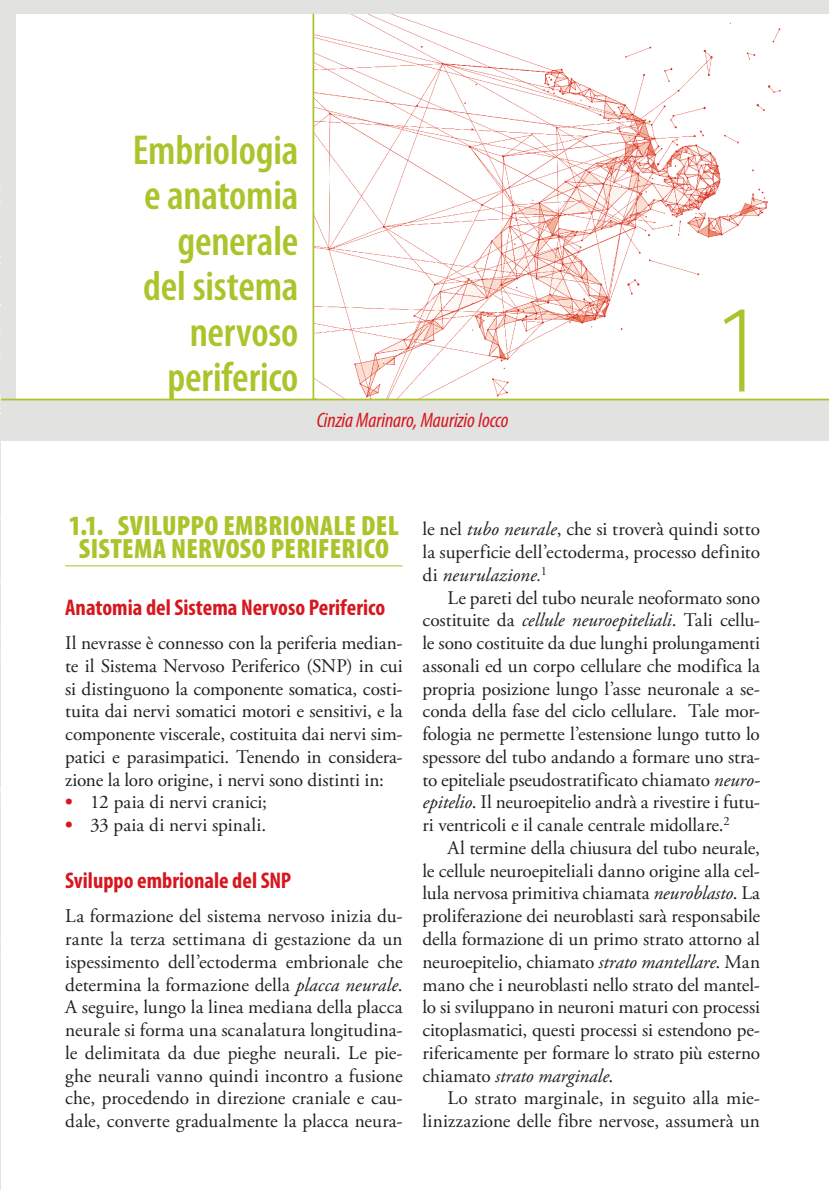
<style>
.page{position:relative;width:829px;height:1190px;background:#fff}
.page>*{position:absolute;margin:0;border:0;box-sizing:border-box;transform-origin:0 0}
.t1{font:300 condensed 126px "Myriad Pro";color:#acc32b}
.t2{font:600 condensed 42px/45.5px "Myriad Pro";letter-spacing:-.005em;color:#acc32b;text-align:right}
.t3{font:900 condensed 28px/22.8px "Myriad Pro";letter-spacing:.01em;color:#acc32b;text-align:center}
.t4{font:700 condensed 22.75px "Myriad Pro";color:#d7171f}
.t5{font:italic condensed 21px "Myriad Pro";letter-spacing:-.005em;color:#d7171f}
.t6{font:19.25px/22.8px "Adobe Garamond Pro";color:#231f20;text-align:justify}
.s1{font-weight:700;color:#d7171f}
.s2{font-style:italic}
</style>
<div class="page">
<div style="left:1px;top:0;width:828px;height:441px;background:#e2e2e1"></div>
<div style="left:16px;top:14px;width:813px;height:384px;background:#fff"></div>
<img style="left:0;top:1px;width:1px;height:1188px">
<img style="left:314px;top:14px;width:467px;height:384px">
<hr style="left:65px;top:565px;width:338px;height:1px;background:#acc32b">
<hr style="left:312px;top:14px;width:2px;height:384px;background:#acc32b">
<hr style="left:1px;top:398px;width:828px;height:2px;background:#acc32b">
<h2 class="t2" style="left:133px;top:128px;width:167px">Embriologia e anatomia generale del sistema nervoso periferico</h2>
<p class="t5" style="left:317px;top:409px;width:193px">Cinzia Marinaro, Maurizio Iocco</p>
<h1 class="t1" style="left:714px;top:283px;width:47px">1</h1>
<h3 class="t3" style="left:69px;top:515px;width:331px">1.1. SVILUPPO EMBRIONALE DEL<br>SISTEMA NERVOSO PERIFERICO</h3>
<p class="t4" style="left:65px;top:594px;width:321px">Anatomia del Sistema Nervoso Periferico</p>
<p class="t6" style="left:65px;top:632px;width:339px">Il nevrasse è connesso con la periferia median&shy;te il Sistema Nervoso Periferico (SNP) in cui si distinguono la componente somatica, costi&shy;tuita dai nervi somatici motori e sensitivi, e la componente viscerale, costituita dai nervi sim&shy;patici e parasimpatici. Tenendo in considera&shy;zione la loro origine, i nervi sono distinti in:</p>
<p class="t6" style="left:65px;top:791px;width:203px"><span class="s1">•</span> 12 paia di nervi cranici;</p>
<p class="t6" style="left:65px;top:814px;width:202px"><span class="s1">•</span> 33 paia di nervi spinali.</p>
<p class="t4" style="left:65px;top:867px;width:227px">Sviluppo embrionale del SNP</p>
<p class="t6" style="left:65px;top:905px;width:339px">La formazione del sistema nervoso inizia du&shy;rante la terza settimana di gestazione da un ispessimento dell’ectoderma embrionale che determina la formazione della <span class="s2">placca neurale</span>.<br>A seguire, lungo la linea mediana della placca neurale si forma una scanalatura longitudina&shy;le delimitata da due pieghe neurali. Le pie&shy;ghe neurali vanno quindi incontro a fusione che, procedendo in direzione craniale e cau&shy;dale, converte gradualmente la placca neura-</p>
<p class="t6" style="left:422px;top:518px;width:339px">le nel <span class="s2">tubo neurale</span>, che si troverà quindi sotto la superficie dell’ectoderma, processo definito di <span class="s2">neurulazione.</span><sup>1</sup></p>
<p class="t6" style="left:422px;top:586px;width:339px;text-indent:25px">Le pareti del tubo neurale neoformato sono costituite da <span class="s2">cellule neuroepiteliali</span>. Tali cellu&shy;le sono costituite da due lunghi prolungamenti assonali ed un corpo cellulare che modifica la propria posizione lungo l’asse neuronale a se&shy;conda della fase del ciclo cellulare. Tale mor&shy;fologia ne permette l’estensione lungo tutto lo spessore del tubo andando a formare uno stra&shy;to epiteliale pseudostratificato chiamato <span class="s2">neuro&shy;epitelio</span>. Il neuroepitelio andrà a rivestire i futu&shy;ri ventricoli e il canale centrale midollare.<sup>2</sup></p>
<p class="t6" style="left:422px;top:837px;width:339px;text-indent:25px">Al termine della chiusura del tubo neurale, le cellule neuroepiteliali danno origine alla cel&shy;lula nervosa primitiva chiamata <span class="s2">neuroblasto</span>. La proliferazione dei neuroblasti sarà responsabile della formazione di un primo strato attorno al neuroepitelio, chiamato <span class="s2">strato mantellare</span>. Man mano che i neuroblasti nello strato del mantel&shy;lo si sviluppano in neuroni maturi con processi citoplasmatici, questi processi si estendono pe&shy;rifericamente per formare lo strato più esterno chiamato <span class="s2">strato marginale</span>.</p>
<p class="t6" style="left:422px;top:1087px;width:339px;text-align:right">Lo strato marginale, in seguito alla mie&shy;linizzazione delle fibre nervose, assumerà un</p>
</div>
